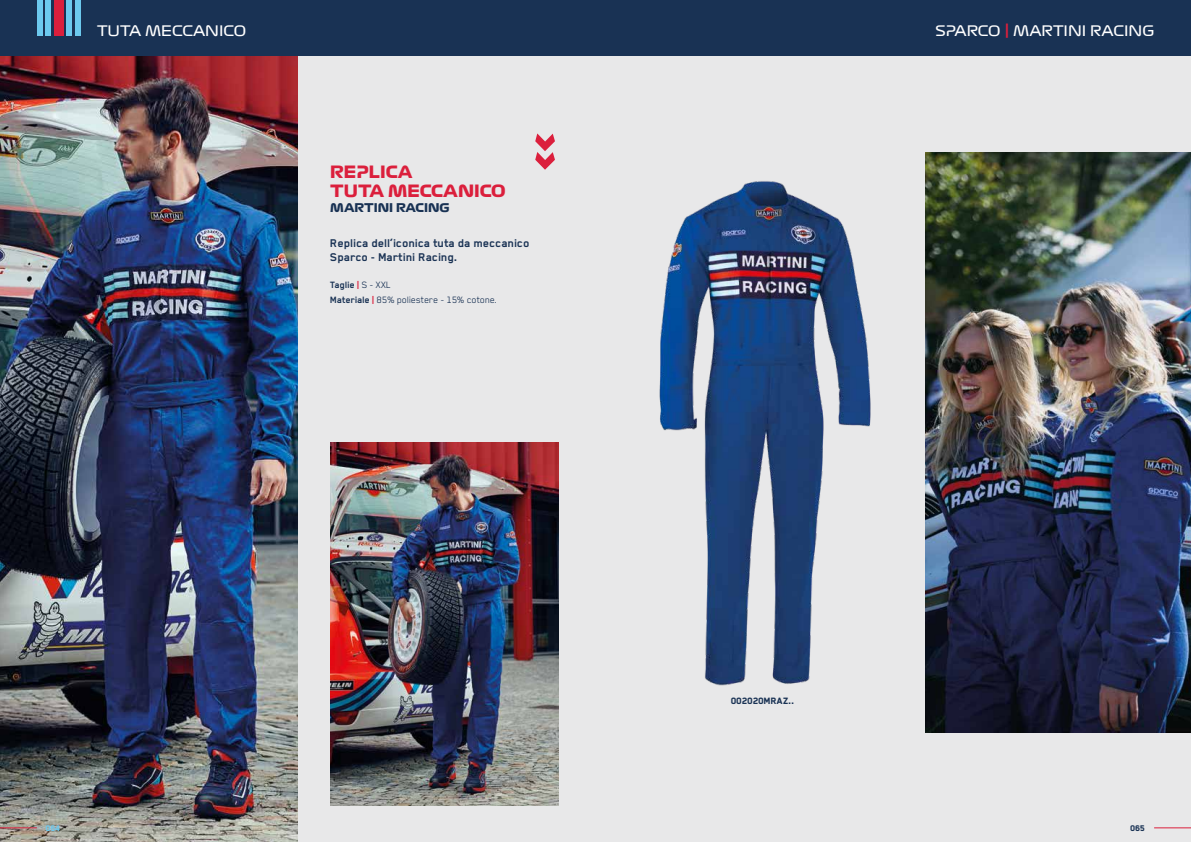
<style>
.page{position:relative;width:1191px;height:842px;background:#e8e8e9}
.page>*{position:absolute;margin:0;border:0;box-sizing:border-box;transform-origin:0 0}
.t1{font:800 58px "Blender Pro";color:#db1f3c}
.t2{font:16.6px/19px "Formula 1 Display Bold";color:#db1f3c}
.t3{font:14.2px "Formula 1 Display Regular";color:#fff}
.t4{font:700 13px/14.2px "Blender Pro";color:#193254}
.t5{font:11.8px "Formula 1 Display Bold";color:#193254}
.t6{font:10.6px/15.8px "Blender Pro";letter-spacing:-.01em;color:#193254}
.t7{font:800 10.6px "Blender Pro";color:#193254}
.t8{font:800 9.5px "Blender Pro";color:#6cc9ee}
.t9{font:800 9.5px "Blender Pro";color:#193254}
.s1{font-weight:700}
.s2{font-weight:700;color:#db1f3c}
.s3{font-size:16.6px;color:#db1f3c}
</style>
<div class="page">
<div style="left:0;top:0;width:1191px;height:56px;background:#193254"></div>
<div style="left:66px;top:0;width:6px;height:36px;background:#6cc9ee"></div>
<div style="left:45px;top:0;width:6px;height:36px;background:#6cc9ee"></div>
<div style="left:75px;top:0;width:6px;height:36px;background:#6cc9ee"></div>
<div style="left:37px;top:0;width:6px;height:36px;background:#6cc9ee"></div>
<div style="left:54px;top:0;width:9px;height:36px;background:#db1f3c"></div>
<img style="left:0;top:56px;width:297px;height:786px">
<img style="left:926px;top:153px;width:265px;height:580px">
<img style="left:330px;top:443px;width:228px;height:362px">
<img style="left:659px;top:181px;width:212px;height:505px">
<hr style="left:0;top:827px;width:37px;height:1px;background:#db1f3c">
<hr style="left:1154px;top:827px;width:37px;height:1px;background:#db1f3c">
<p class="t3" style="left:97px;top:21px;width:151px">TUTA MECCANICO</p>
<h1 class="t1" style="left:578px;top:132px;width:44px;rotate:90deg">››</h1>
<p class="t2" style="left:330px;top:161px;width:177px">REPLICA<br>TUTA MECCANICO</p>
<p class="t5" style="left:330px;top:200px;width:121px">MARTINI RACING</p>
<p class="t4" style="left:330px;top:235px;width:201px">Replica dell’iconica tuta da meccanico<br>Sparco - Martini Racing.</p>
<p class="t6" style="left:330px;top:276px;width:168px"><span class="s1">Taglie</span> <span class="s2">|</span> S - XXL<br><span class="s1">Materiale</span> <span class="s2">|</span> 85% poliestere - 15% cotone.</p>
<p class="t3" style="left:935px;top:21px;width:220px">SPARCO <span class="s3">|</span> MARTINI RACING</p>
<p class="t7" style="left:731px;top:695px;width:65px">002020MRAZ..</p>
<p class="t8" style="left:46px;top:823px;width:16px">064</p>
<p class="t9" style="left:1130px;top:823px;width:16px">065</p>
</div>
